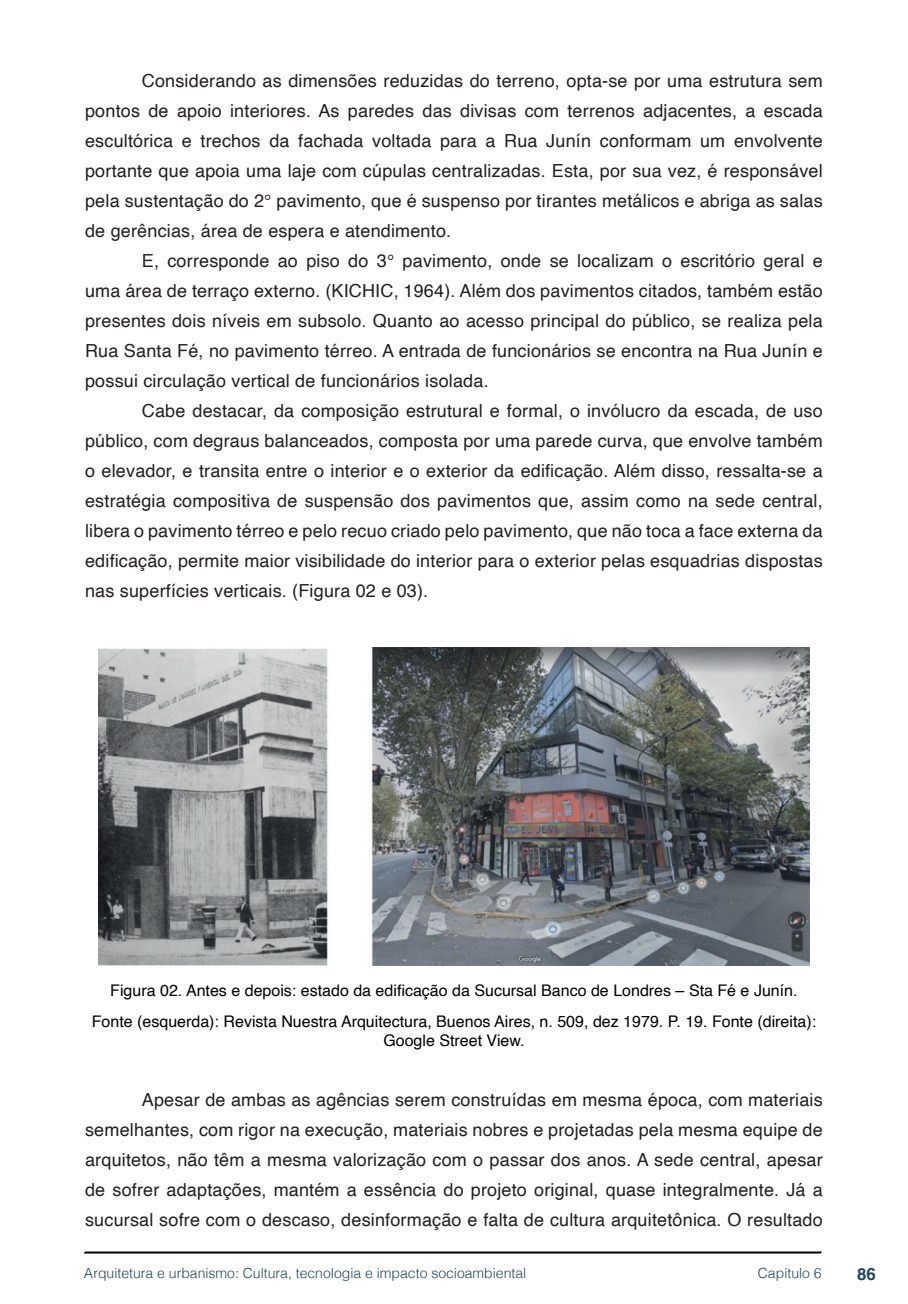
<style>
.page{position:relative;width:908px;height:1304px;background:#fff}
.page>*{position:absolute;margin:0;border:0;box-sizing:border-box;transform-origin:0 0}
.txt{font:18px/30px "Helvetica";letter-spacing:.01em;color:#231f20;text-align:justify}
.t1{font:700 16.8px "Helvetica";color:#23445f}
.imagens_graf_tab{font:16px/19.2px "Helvetica";color:#000;text-align:center}
.t2{font:300 14px "Helvetica";color:#23445f}
</style>
<div class="page">
<svg style="left:84px;top:1251px;width:737px;height:3px;background:#515151"></svg>
<img style="left:99px;top:647px;width:710px;height:319px">
<p class="txt" style="left:85px;top:66px;width:738px;text-indent:57px">Considerando as dimensões reduzidas do terreno, opta-se por uma estrutura sem pontos de apoio interiores. As paredes das divisas com terrenos adjacentes, a escada escultórica e trechos da fachada voltada para a Rua Junín conformam um envolvente portante que apoia uma laje com cúpulas centralizadas. Esta, por sua vez, é responsável pela sustentação do 2° pavimento, que é suspenso por tirantes metálicos e abriga as salas de gerências, área de espera e atendimento.</p>
<p class="txt" style="left:85px;top:246px;width:738px;text-indent:57px">E, corresponde ao piso do 3° pavimento, onde se localizam o escritório geral e uma área de terraço externo. (KICHIC, 1964). Além dos pavimentos citados, também estão presentes dois níveis em subsolo. Quanto ao acesso principal do público, se realiza pela Rua Santa Fé, no pavimento térreo. A entrada de funcionários se encontra na Rua Junín e possui circulação vertical de funcionários isolada.</p>
<p class="txt" style="left:85px;top:396px;width:738px;text-indent:57px">Cabe destacar, da composição estrutural e formal, o invólucro da escada, de uso público, com degraus balanceados, composta por uma parede curva, que envolve também o elevador, e transita entre o interior e o exterior da edificação. Além disso, ressalta-se a estratégia compositiva de suspensão dos pavimentos que, assim como na sede central, libera o pavimento térreo e pelo recuo criado pelo pavimento, que não toca a face externa da edificação, permite maior visibilidade do interior para o exterior pelas esquadrias dispostas nas superfícies verticais. (Figura 02 e 03).</p>
<p class="imagens_graf_tab" style="left:110px;top:982px;width:688px">Figura 02. Antes e depois: estado da edificação da Sucursal Banco de Londres – Sta Fé e Junín.</p>
<p class="imagens_graf_tab" style="left:92px;top:1012px;width:725px">Fonte (esquerda): Revista Nuestra Arquitectura, Buenos Aires, n. 509, dez 1979. P. 19. Fonte (direita):<br>Google Street View.</p>
<p class="txt" style="left:85px;top:1085px;width:738px;text-indent:57px">Apesar de ambas as agências serem construídas em mesma época, com materiais semelhantes, com rigor na execução, materiais nobres e projetadas pela mesma equipe de arquitetos, não têm a mesma valorização com o passar dos anos. A sede central, apesar de sofrer adaptações, mantém a essência do projeto original, quase integralmente. Já a sucursal sofre com o descaso, desinformação e falta de cultura arquitetônica. O resultado</p>
<p class="t2" style="left:84px;top:1261px;width:443px">Arquitetura e urbanismo: Cultura, tecnologia e impacto socioambiental</p>
<p class="t2" style="left:757px;top:1261px;width:65px">Capítulo 6</p>
<p class="t1" style="left:856px;top:1264px;width:20px">86</p>
</div>
